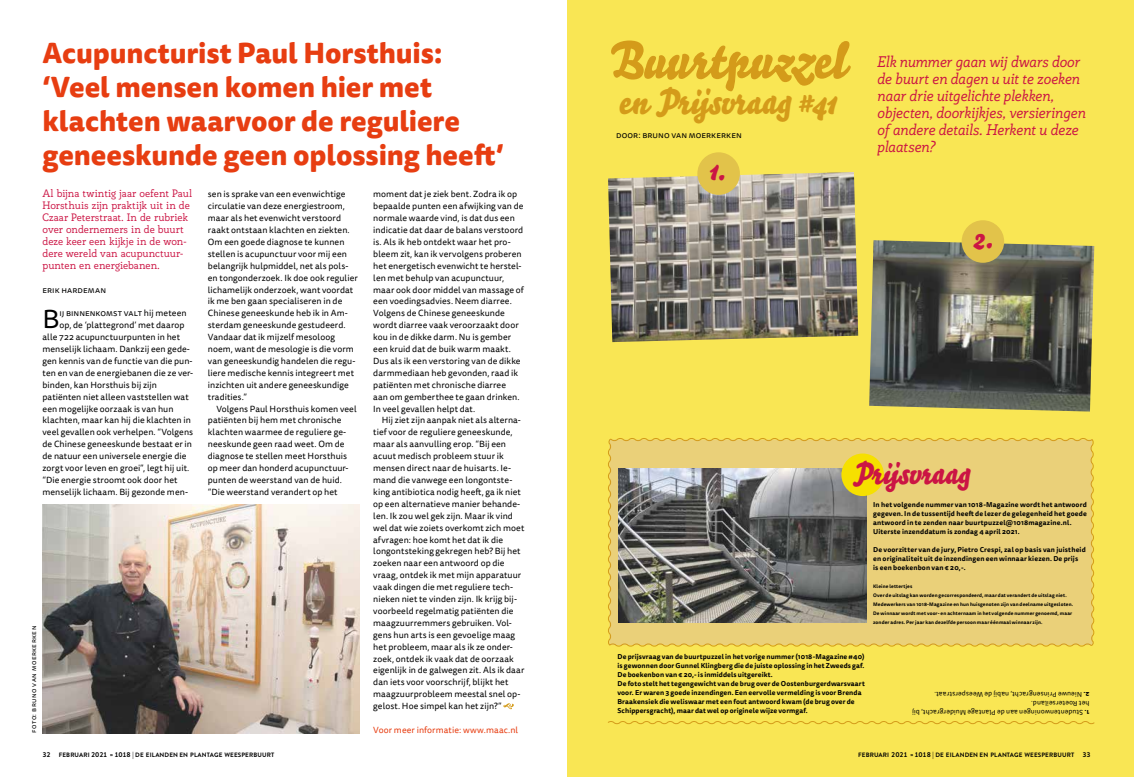
<style>
.page{position:relative;width:1134px;height:777px;background:#fff}
.page>*{position:absolute;margin:0;border:0;box-sizing:border-box;transform-origin:0 0}
.t1{font:50.8px "Bello Script Pro";letter-spacing:.005em;color:#d49b1a}
.t2{font:34.8px "Bello Script Pro";letter-spacing:-.025em;color:#d49b1a}
.t3{font:30px "Bello Script Pro";color:#cb1544}
.t4{font:800 28px/34px "Tisa Sans Pro";letter-spacing:-.005em;color:#e73d11}
.t5{font:26px "Tisa Sans Pro";color:#000}
.t6{font:italic 15px/17px "Rogliano";letter-spacing:-.01em;color:#cb1544}
.t7{font:10.5px/11.9px "Rogliano";letter-spacing:-.005em;color:#cb1544}
.t8{font:8.9px/11.9px "Tisa Sans Pro";letter-spacing:.01em;color:#000}
.t9{font:8.9px "Tisa Sans Pro";color:#e73d11}
.t10{font:7px "Tisa Sans Pro";letter-spacing:.07em;color:#000}
.t11{font:700 6.9px/9px "Tisa Sans Pro";letter-spacing:.015em;color:#000}
.t12{font:6.9px/9px "Tisa Sans Pro";letter-spacing:.015em;color:#000}
.t13{font:700 6.3px "Brandon Grotesque";letter-spacing:.02em;color:#000}
.t14{font:700 4.9px/9px "Tisa Sans Pro";letter-spacing:.025em;color:#000}
.s1{font-weight:700}
.s2{font-size:7px}
.s3{font-size:6px}
</style>
<div class="page">
<div style="left:567px;top:0;width:567px;height:777px;background:#f9e654"></div>
<svg style="left:608px;top:721px;width:487px;height:4px"></svg>
<div style="left:608px;top:438px;width:487px;height:209px;background:#ead079"></div>
<img style="left:608px;top:172px;width:250px;height:170px">
<img style="left:869px;top:240px;width:225px;height:171px">
<img style="left:618px;top:468px;width:249px;height:155px">
<div style="left:697px;top:152px;width:43px;height:43px;background:#e2c34a;border-radius:50%"></div>
<div style="left:841px;top:453px;width:43px;height:43px;background:#f6e000;border-radius:50%"></div>
<div style="left:962px;top:220px;width:42px;height:43px;background:#e2c34a;border-radius:50%"></div>
<svg style="left:503px;top:703px;width:11px;height:6px"></svg>
<img style="left:42px;top:504px;width:317px;height:230px">
<h3 class="t4" style="left:43px;top:36px;width:462px">Acupuncturist Paul Horsthuis: ‘Veel mensen komen hier met klachten waarvoor de reguliere geneeskunde geen oplossing heeft’</h3>
<p class="t7" style="left:43px;top:187px;width:151px">Al bijna twintig jaar oefent Paul<br>Horsthuis zijn praktijk uit in de<br>Czaar Peterstraat. In de rubriek over ondernemers in de buurt deze keer een kijkje in de won&shy;dere wereld van acupunctuur&shy;punten en energiebanen.</p>
<p class="t8" style="left:43px;top:284px;width:65px">erik hardeman</p>
<h3 class="t5" style="left:43px;top:302px;width:18px">B</h3>
<p class="t8" style="left:59px;top:307px;width:129px">ij binnenkomst valt hij meteen</p>
<p class="t8" style="left:59px;top:319px;width:127px">op, de ‘plattegrond’ met daarop</p>
<p class="t8" style="left:43px;top:331px;width:139px">alle 722 acupunctuurpunten in het</p>
<p class="t8" style="left:43px;top:343px;width:149px">menselijk lichaam. Dankzij een gede-</p>
<p class="t8" style="left:43px;top:355px;width:152px">gen kennis van de functie van die pun-</p>
<p class="t8" style="left:43px;top:367px;width:152px">ten en van de energiebanen die ze ver-</p>
<p class="t8" style="left:43px;top:379px;width:116px">binden, kan Horsthuis bij zijn</p>
<p class="t8" style="left:43px;top:391px;width:148px">patiënten niet alleen vaststellen wat</p>
<p class="t8" style="left:43px;top:403px;width:133px">een mogelijke oorzaak is van hun</p>
<p class="t8" style="left:43px;top:415px;width:150px">klachten, maar kan hij die klachten in</p>
<p class="t8" style="left:43px;top:426px;width:152px">veel gevallen ook verhelpen. “Volgens</p>
<p class="t8" style="left:43px;top:438px;width:151px">de Chinese geneeskunde bestaat er in</p>
<p class="t8" style="left:43px;top:450px;width:145px">de natuur een universele energie die</p>
<p class="t8" style="left:43px;top:462px;width:148px">zorgt voor leven en groei”, legt hij uit.</p>
<p class="t8" style="left:43px;top:474px;width:136px">“Die energie stroomt ook door het</p>
<p class="t8" style="left:43px;top:486px;width:147px">menselijk lichaam. Bij gezonde men-</p>
<p class="t8" style="left:208px;top:188px;width:151px">sen is sprake van een evenwichtige circulatie van deze energiestroom, maar als het evenwicht verstoord raakt ontstaan klachten en ziekten.<br>Om een goede diagnose te kunnen stellen is acupunctuur voor mij een belangrijk hulpmiddel, net als pols&shy;en tongonderzoek. Ik doe ook regulier lichamelijk onderzoek, want voordat ik me ben gaan specialiseren in de Chinese geneeskunde heb ik in Am&shy;sterdam geneeskunde gestudeerd.<br>Vandaar dat ik mijzelf mesoloog noem, want de mesologie is die vorm van geneeskundig handelen die regu&shy;liere medische kennis integreert met inzichten uit andere geneeskundige tradities.”</p>
<p class="t8" style="left:208px;top:403px;width:150px;text-indent:8px">Volgens Paul Horsthuis komen veel patiënten bij hem met chronische klachten waarmee de reguliere ge&shy;neeskunde geen raad weet. Om de diagnose te stellen meet Horsthuis op meer dan honderd acupunctuur&shy;punten de weerstand van de huid. “Die weerstand verandert op het</p>
<p class="t10" style="left:29px;top:733px;width:109px;rotate:-90deg">foto: bruno van moerkerken</p>
<p class="t8" style="left:373px;top:188px;width:152px">moment dat je ziek bent. Zodra ik op bepaalde punten een afwijking van de normale waarde vind, is dat dus een indicatie dat daar de balans verstoord is. Als ik heb ontdekt waar het pro&shy;bleem zit, kan ik vervolgens proberen het energetisch evenwicht te herstel&shy;len met behulp van acupunctuur, maar ook door middel van massage of een voedingsadvies. Neem diarree.<br>Volgens de Chinese geneeskunde wordt diarree vaak veroorzaakt door kou in de dikke darm. Nu is gember een kruid dat de buik warm maakt.<br>Dus als ik een verstoring van de dikke darmmediaan heb gevonden, raad ik patiënten met chronische diarree<br>aan om gemberthee te gaan drinken.<br>In veel gevallen helpt dat.</p>
<p class="t8" style="left:373px;top:415px;width:153px;text-indent:8px">Hij ziet zijn aanpak niet als alterna&shy;tief voor de reguliere geneeskunde, maar als aanvulling erop. “Bij een acuut medisch probleem stuur ik mensen direct naar de huisarts. Ie&shy;mand die vanwege een longontste&shy;king antibiotica nodig heeft, ga ik niet op een alternatieve manier behande&shy;len. Ik zou wel gek zijn. Maar ik vind wel dat wie zoiets overkomt zich moet afvragen: hoe komt het dat ik die longontsteking gekregen heb? Bij het zoeken naar een antwoord op die vraag, ontdek ik met mijn apparatuur vaak dingen die met reguliere tech&shy;nieken niet te vinden zijn. Ik krijg bij&shy;voorbeeld regelmatig patiënten die maagzuurremmers gebruiken. Vol&shy;gens hun arts is een gevoelige maag het probleem, maar als ik ze onder&shy;zoek, ontdek ik vaak dat de oorzaak eigenlijk in de galwegen zit. Als ik daar dan iets voor voorschrijf, blijkt het maagzuurprobleem meestal snel op&shy;gelost. Hoe simpel kan het zijn?”</p>
<p class="t9" style="left:373px;top:724px;width:146px">Voor meer informatie: www.maac.nl</p>
<h1 class="t1" style="left:609px;top:21px;width:237px">Buurtpuzzel</h1>
<h2 class="t2" style="left:619px;top:74px;width:219px">en Prijsvraag #41</h2>
<p class="t8" style="left:616px;top:129px;width:127px">door: bruno van moerkerken</p>
<h3 class="t3" style="left:709px;top:146px;width:19px">1.</h3>
<h3 class="t6" style="left:877px;top:53px;width:210px">Elk nummer gaan wij dwars door de buurt en dagen u uit te zoeken naar drie uitgelichte plekken, objecten, doorkijkjes, versieringen of andere details. Herkent u deze plaatsen?</h3>
<h3 class="t3" style="left:973px;top:214px;width:22px">2.</h3>
<h3 class="t3" style="left:853px;top:450px;width:117px">Prijsvraag</h3>
<p class="t11" style="left:873px;top:500px;width:215px">In het volgende nummer van 1018-Magazine wordt het antwoord gegeven. In de tussentijd heeft de lezer de gelegenheid het goede antwoord in te zenden naar buurtpuzzel@1018magazine.nl.<br>Uiterste inzenddatum is zondag 4 april 2021.</p>
<p class="t11" style="left:873px;top:545px;width:214px">De voorzitter van de jury, Pietro Crespi, zal op basis van juistheid en originaliteit uit de inzendingen een winnaar kiezen. De prijs<br>is een boekenbon van € 20,-.</p>
<p class="t14" style="left:873px;top:582px;width:201px">Kleine lettertjes<br>Over de uitslag kan worden gecorrespondeerd, maar dat verandert de uitslag niet.<br>Medewerkers van 1018-Magazine en hun huisgenoten zijn van deelname uitgesloten.<br>De winnaar wordt met voor- en achternaam in het volgende nummer genoemd, maar zonder adres. Per jaar kan dezelfde persoon maar éénmaal winnaar zijn.</p>
<p class="t11" style="left:617px;top:652px;width:249px">De prijsvraag van de buurtpuzzel in het vorige nummer (1018-Magazine #40) is gewonnen door Gunnel Klingberg die de juiste oplossing in het Zweeds gaf.<br>De boekenbon van € 20,- is inmiddels uitgereikt.<br>De foto stelt het tegengewicht van de brug over de Oostenburgerdwarsvaart voor. Er waren 3 goede inzendingen. Een eervolle vermelding is voor Brenda Braakensiek die weliswaar met een fout antwoord kwam (de brug over de Schippersgracht), maar dat wel op originele wijze vormgaf.</p>
<p class="t12" style="left:1089px;top:698px;width:157px;rotate:-180deg"><span class="s1">2.</span> Nieuwe Prinsengracht, nabij de Weesperstraat.</p>
<p class="t12" style="left:1089px;top:716px;width:179px;rotate:-180deg"><span class="s1">1.</span> Studentenwoningen aan de Plantage Muidergracht, bij het Roeterseiland.</p>
<p class="t13" style="left:43px;top:750px;width:233px"><span class="s2">32</span> FEBRUARI <span class="s2">2021</span> <span class="s3">»</span> <span class="s2">1018 |</span> DE EILANDEN EN PLANTAGE WEESPERBUURT</p>
<p class="t13" style="left:858px;top:750px;width:234px">FEBRUARI <span class="s2">2021</span> <span class="s3">»</span> <span class="s2">1018 |</span> DE EILANDEN EN PLANTAGE WEESPERBUURT <span class="s2">33</span></p>
</div>
